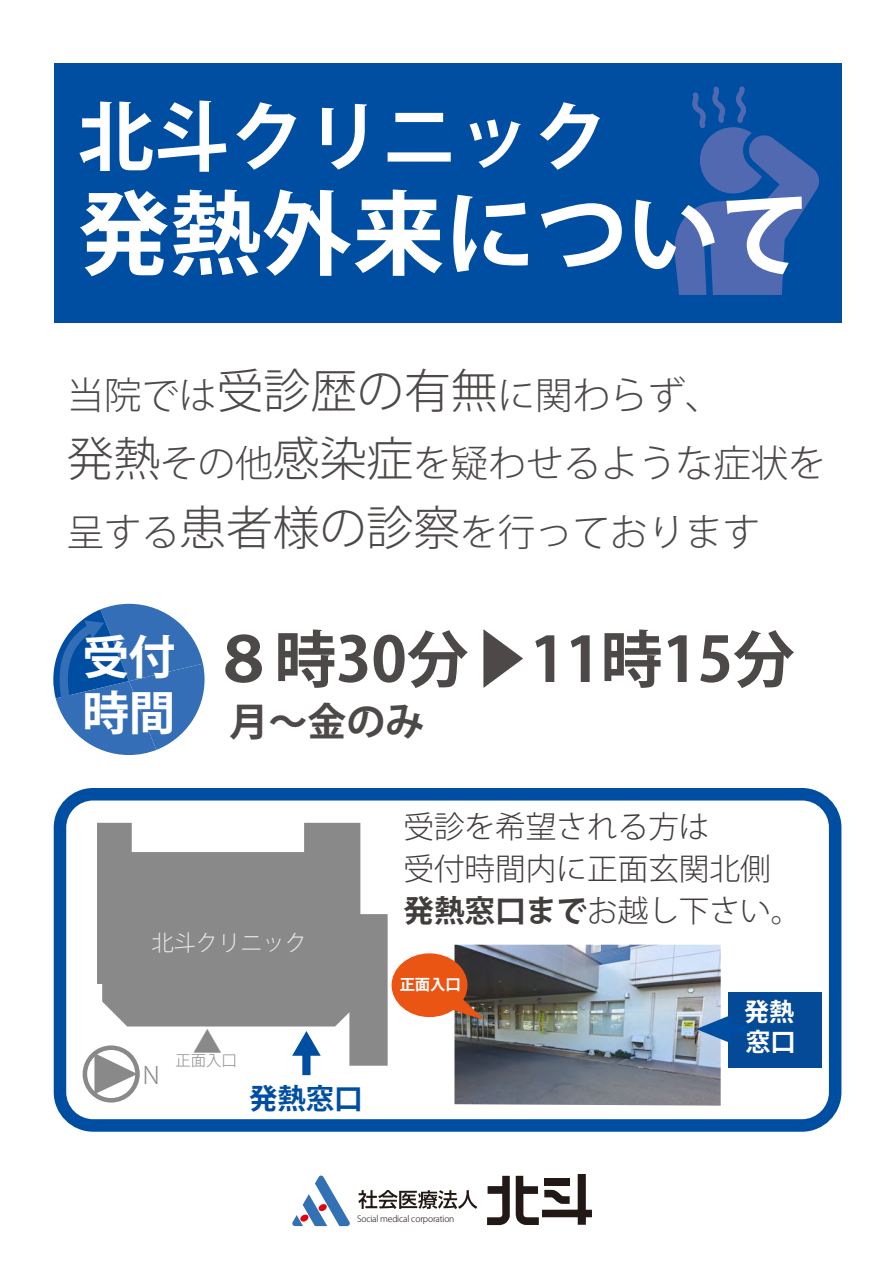
<style>
.page{position:relative;width:893px;height:1263px;background:#fff}
.page>*{position:absolute;margin:0;border:0;box-sizing:border-box;transform-origin:0 0}
.t1{font:700 91.5px "Koz Go Pr 6 N";color:#fff}
.t2{font:700 75.9px "Koz Go Pr 6 N";color:#fff}
.t3{font:700 61.65px "Koz Go Pr 6 N";color:#4c4948}
.t4{font:700 46.65px/55.5px "Koz Go Pr 6 N";color:#fff}
.t5{font:700 39px "Koz Go Pr 6 N";color:#4c4948}
.t6{font:300 37.5px/68.7px "Koz Go Pr 6 N";color:#4c4948}
.t7{font:300 30.6px/41.7px "Koz Go Pr 6 N";color:#413d3c}
.t8{font:300 29.25px "Koz Go Pr 6 N";color:#898989}
.t9{font:700 28.35px "Koz Go Pr 6 N";color:#004ea2}
.t10{font:700 25.05px/30.6px "Koz Go Pr 6 N";color:#fff}
.t11{font:300 23.85px "Koz Go Pr 6 N";color:#898989}
.t12{font:300 22.2px "Koz Go Pr 6 N";color:#e9eaea}
.t13{font:300 15.3px "Koz Go Pr 6 N";color:#898989}
.t14{font:700 15.3px "Koz Go Pr 6 N";color:#fff}
.t15{font:300 8.7px "Koz Go Pr 6 N";letter-spacing:-.02em;color:#221815}
.s1{font-size:46.8px}
.s2{font-weight:700}
</style>
<div class="page">
<div style="left:54px;top:63px;width:787px;height:260px;background:#004ea2"></div>
<svg style="left:54px;top:788px;width:787px;height:344px"></svg>
<svg style="left:674px;top:86px;width:145px;height:209px"></svg>
<svg style="left:53px;top:604px;width:152px;height:151px"></svg>
<svg style="left:358px;top:1190px;width:119px;height:19px"></svg>
<svg style="left:487px;top:1176px;width:23px;height:49px"></svg>
<svg style="left:516px;top:1174px;width:76px;height:51px"></svg>
<svg style="left:292px;top:1175px;width:58px;height:51px"></svg>
<div style="left:728px;top:992px;width:93px;height:75px;background:#044a96"></div>
<svg style="left:97px;top:823px;width:291px;height:243px;fill:#898989"></svg>
<img style="left:454px;top:945px;width:267px;height:160px">
<div style="left:83px;top:1045px;width:57px;height:57px;border:5px solid #898989;border-radius:50%"></div>
<svg style="left:94px;top:1053px;width:43px;height:41px"></svg>
<div style="left:302px;top:1051px;width:9px;height:24px;background:#004ea2"></div>
<svg style="left:292px;top:1031px;width:29px;height:25px"></svg>
<div style="left:727px;top:1025px;width:22px;height:8px;background:#004ea2"></div>
<svg style="left:696px;top:1015px;width:35px;height:28px"></svg>
<div style="left:392px;top:953px;width:75px;height:64px;background:#ea5514;border-radius:50%"></div>
<svg style="left:443px;top:992px;width:41px;height:28px"></svg>
<h2 class="t2" style="left:78px;top:94px;width:533px">北斗クリニック</h2>
<h1 class="t1" style="left:78px;top:182px;width:734px">発熱外来について</h1>
<p class="t6" style="left:67px;top:361px;width:761px">当院では<span class="s1">受診歴の有無</span>に関わらず、<br><span class="s1">発熱</span>その他<span class="s1">感染症</span>を疑わせるような症状を呈する<span class="s1">患者様の診察</span>を行っております</p>
<p class="t4" style="left:82px;top:631px;width:95px">受付時間</p>
<h3 class="t3" style="left:213px;top:625px;width:583px">８時30分▶11時15分</h3>
<p class="t5" style="left:230px;top:700px;width:196px">月～金のみ</p>
<p class="t12" style="left:151px;top:931px;width:157px">北斗クリニック</p>
<p class="t11" style="left:143px;top:1062px;width:18px">N</p>
<p class="t8" style="left:193px;top:1026px;width:31px">▲</p>
<p class="t13" style="left:175px;top:1052px;width:63px">正面入口</p>
<p class="t9" style="left:249px;top:1083px;width:115px">発熱窓口</p>
<p class="t7" style="left:403px;top:807px;width:400px">受診を希望される方は<br>受付時間内に正面玄関北側<span class="s2">発熱窓口まで</span>お越し下さい。</p>
<p class="t14" style="left:400px;top:976px;width:63px">正面入口</p>
<p class="t10" style="left:744px;top:997px;width:53px">発熱窓口</p>
<p class="t15" style="left:357px;top:1214px;width:99px">Social medical corporation</p>
</div>
